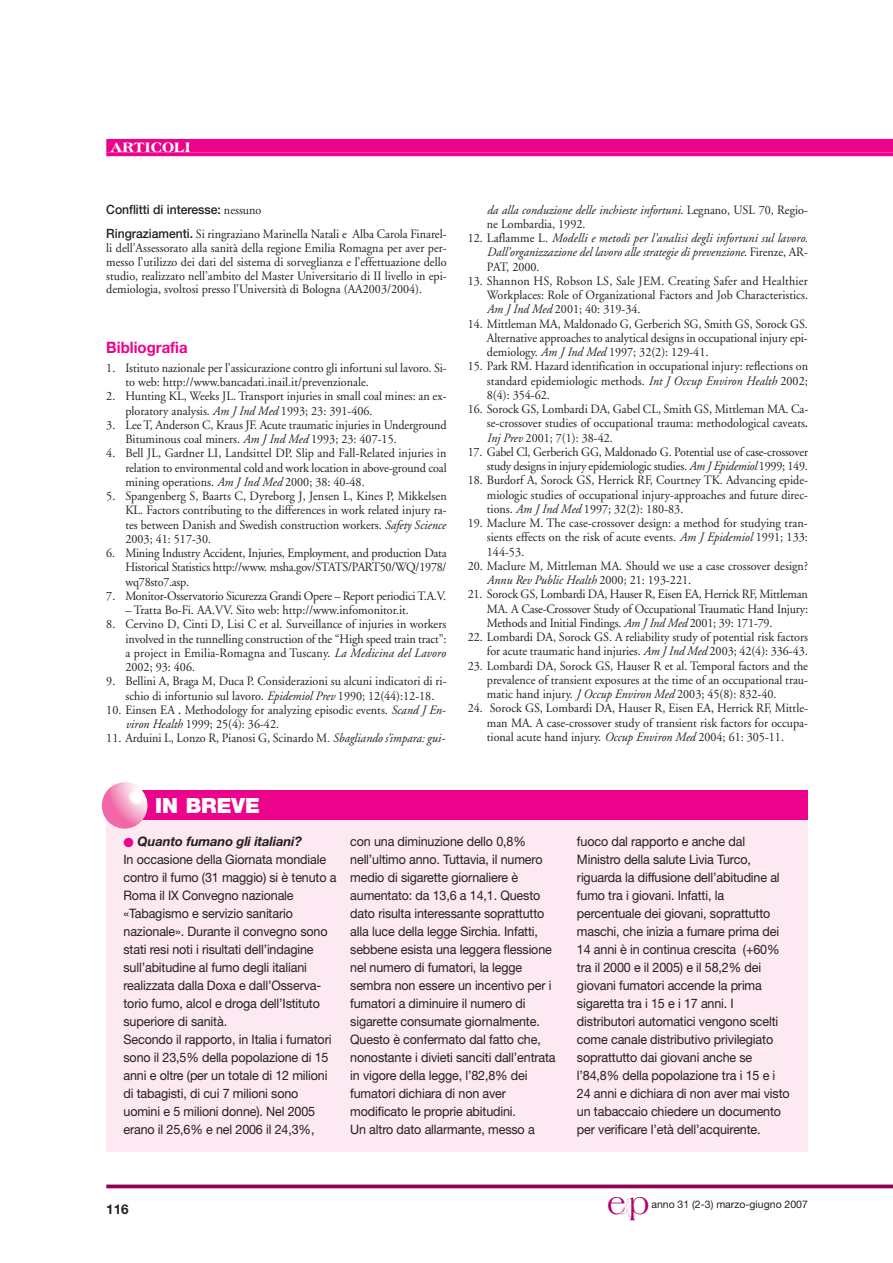
<style>
.page{position:relative;width:893px;height:1263px;background:#fff}
.page>*{position:absolute;margin:0;border:0;box-sizing:border-box;transform-origin:0 0}
.t1{font:31.95px "Americana";color:#b0016a;scale:.93 1}
.t2{font:900 21px "Helvetica Neue";color:#fff}
.t3{font:700 15.75px "Helvetica Neue";color:#ed028c;scale:.95 1}
.t4{font:800 14.7px "Americana";color:#fff}
.t5{font:700 13.5px "Helvetica Neue";color:#231f20}
.t6{font:13.05px/18px "Helvetica Neue";letter-spacing:-.01em;color:#231f20;scale:.96 1}
.t7{font:12.75px/14.2px "Adobe Garamond";color:#231f20;text-align:justify;scale:.95 1}
.t8{font:italic 12.75px/14.2px "Adobe Garamond";color:#231f20;scale:.95 1}
.t9{font:12.75px/14.2px "Adobe Garamond";letter-spacing:-.02em;color:#231f20;text-align:right;scale:.95 1}
.t10{font:500 12.75px "Helvetica Neue";color:#231f20;scale:.95 1}
.t11{font:10.5px "Helvetica Neue";color:#231f20}
.s1{font-family:"Adobe Garamond";font-weight:400}
.s2{font-family:"Helvetica Neue";font-weight:500}
.s3{font-style:italic}
.s4{font-weight:600}
.s5{font-style:normal}
.s6{color:#ed028c}
.s7{font-weight:700;font-style:italic}
.s8{font-family:"Demian LT";font-size:22.5px;color:#dfcad4}
</style>
<div class="page">
<svg style="left:106px;top:1184px;width:787px;height:4px;background:#9d246a"></svg>
<div style="left:106px;top:139px;width:787px;height:13px;background:#ed028c"></div>
<svg style="left:106px;top:152px;width:787px;height:4px;background:#ed1192"></svg>
<div style="left:107px;top:801px;width:701px;height:350px;background:#fce9f1"></div>
<div style="left:116px;top:790px;width:692px;height:30px;background:#ed028c"></div>
<img style="left:102px;top:782px;width:45px;height:47px">
<p class="t4" style="left:111px;top:142px;width:81px">ARTICOLI</p>
<p class="t10" style="left:106px;top:204px;width:165px">Conflitti di interesse: <span class="s1">nessuno</span></p>
<p class="t7" style="left:106px;top:228px;width:360px"><span class="s2">Ringraziamenti.</span> Si ringraziano Marinella Natali e Alba Carola Finarel&shy;li dell’Assessorato alla sanità della regione Emilia Romagna per aver per&shy;messo l’utilizzo dei dati del sistema di sorveglianza e l’effettuazione dello studio, realizzato nell’ambito del Master Universitario di II livello in epi&shy;demiologia, svoltosi presso l’Università di Bologna (AA2003/2004).</p>
<p class="t3" style="left:106px;top:342px;width:87px">Bibliografia</p>
<p class="t7" style="left:125px;top:362px;width:340px;text-indent:-19px">1. Istituto nazionale per l’assicurazione contro gli infortuni sul lavoro. Si&shy;to web: http://www.bancadati.inail.it/prevenzionale.</p>
<p class="t7" style="left:125px;top:390px;width:339px;text-indent:-19px">2. Hunting KL, Weeks JL. Transport injuries in small coal mines: an ex&shy;ploratory analysis. <span class="s3">Am J Ind Med</span> 1993; 23: 391-406.</p>
<p class="t7" style="left:125px;top:419px;width:340px;text-indent:-19px">3. Lee T, Anderson C, Kraus JF. Acute traumatic injuries in Underground<br>Bituminous coal miners. <span class="s3">Am J Ind Med</span> 1993; 23: 407-15.</p>
<p class="t7" style="left:125px;top:447px;width:340px;text-indent:-19px">4. Bell JL, Gardner LI, Landsittel DP. Slip and Fall-Related injuries in relation to environmental cold and work location in above-ground coal mining operations. <span class="s3">Am J Ind Med</span> 2000; 38: 40-48.</p>
<p class="t7" style="left:125px;top:490px;width:340px;text-indent:-19px">5. Spangenberg S, Baarts C, Dyreborg J, Jensen L, Kines P, Mikkelsen KL. Factors contributing to the differences in work related injury ra&shy;tes between Danish and Swedish construction workers. <span class="s3">Safety Science </span>2003; 41: 517-30.</p>
<p class="t7" style="left:125px;top:547px;width:340px;text-indent:-19px">6. Mining Industry Accident, Injuries, Employment, and production Data Historical Statistics http://www. msha.gov/STATS/PART50/WQ/1978/ wq78sto7.asp.</p>
<p class="t9" style="left:106px;top:590px;width:359px">7. Monitor-Osservatorio Sicurezza Grandi Opere – Report periodici T.A.V.</p>
<p class="t7" style="left:125px;top:604px;width:300px">– Tratta Bo-Fi. AA.VV. Sito web: http://www.infomonitor.it.</p>
<p class="t7" style="left:125px;top:618px;width:339px;text-indent:-19px">8. Cervino D, Cinti D, Lisi C et al. Surveillance of injuries in workers involved in the tunnelling construction of the “High speed train tract”: a project in Emilia-Romagna and Tuscany. <span class="s3">La Medicina del Lavoro </span>2002; 93: 406.</p>
<p class="t7" style="left:106px;top:675px;width:360px;text-align:center">9. Bellini A, Braga M, Duca P. Considerazioni su alcuni indicatori di ri&shy;schio di infortunio sul lavoro. <span class="s3">Epidemiol Prev</span> 1990; 12(44):12-18.</p>
<p class="t7" style="left:125px;top:704px;width:339px;text-indent:-19px">10. Einsen EA <span class="s4">.</span> Methodology for analyzing episodic events. <span class="s3">Scand J En&shy;viron Health</span> 1999; 25(4): 36-42.</p>
<p class="t7" style="left:106px;top:732px;width:358px">11. Arduini L, Lonzo R, Pianosi G, Scinardo M<span class="s3">. Sbagliando s’impara: gui-</span></p>
<h2 class="t2" style="left:155px;top:798px;width:106px">IN BREVE</h2>
<p class="t8" style="left:487px;top:204px;width:339px">da alla conduzione delle inchieste infortuni<span class="s5">. Legnano, USL 70, Regio&shy;ne Lombardia, 1992.</span></p>
<p class="t8" style="left:487px;top:232px;width:339px;text-align:justify;text-indent:-19px"><span class="s5">12. Laflamme L.</span> Modelli e metodi per l’analisi degli infortuni sul lavoro.<br>Dall’organizzazione del lavoro alle strategie di prevenzione<span class="s5">. Firenze, AR-PAT, 2000.</span></p>
<p class="t7" style="left:487px;top:275px;width:340px;text-indent:-19px">13. Shannon HS, Robson LS, Sale JEM. Creating Safer and Healthier Workplaces: Role of Organizational Factors and Job Characteristics.<br><span class="s3">Am J Ind Med</span> 2001; 40: 319-34.</p>
<p class="t7" style="left:487px;top:318px;width:339px;text-indent:-19px">14. Mittleman MA, Maldonado G, Gerberich SG, Smith GS, Sorock GS.<br>Alternative approaches to analytical designs in occupational injury epi&shy;demiology. <span class="s3">Am J Ind Med</span> 1997; 32(2): 129-41.</p>
<p class="t7" style="left:487px;top:360px;width:340px;text-indent:-19px">15. Park RM. Hazard identification in occupational injury: reflections on standard epidemiologic methods. <span class="s3">Int J Occup Environ Health</span> 2002; 8(4): 354-62.</p>
<p class="t7" style="left:487px;top:403px;width:340px;text-indent:-19px">16. Sorock GS, Lombardi DA, Gabel CL, Smith GS, Mittleman MA. Ca&shy;se-crossover studies of occupational trauma: methodological caveats<span class="s4">.<br></span><span class="s3">Inj Prev</span> 2001; 7(1): 38-42.</p>
<p class="t9" style="left:468px;top:446px;width:360px">17. Gabel Cl, Gerberich GG, Maldonado G. Potential use of case-crossover study designs in injury epidemiologic studies. <span class="s3">Am J Epidemiol</span> 1999; 149.</p>
<p class="t7" style="left:487px;top:474px;width:340px;text-indent:-19px">18. Burdorf A, Sorock GS, Herrick RF, Courtney TK. Advancing epide&shy;miologic studies of occupational injury-approaches and future direc&shy;tions. <span class="s3">Am J Ind Med</span> 1997; 32(2): 180-83.</p>
<p class="t7" style="left:487px;top:517px;width:339px;text-indent:-19px">19. Maclure M. The case-crossover design: a method for studying tran&shy;sients effects on the risk of acute events. <span class="s3">Am J Epidemiol</span> 1991; 133:<br>144-53.</p>
<p class="t7" style="left:487px;top:560px;width:339px;text-indent:-19px">20. Maclure M, Mittleman MA. Should we use a case crossover design?<br><span class="s3">Annu Rev Public Health</span> 2000; 21: 193-221.</p>
<p class="t7" style="left:487px;top:588px;width:340px;text-indent:-19px">21. Sorock GS, Lombardi DA, Hauser R, Eisen EA, Herrick RF, Mittleman MA. A Case-Crossover Study of Occupational Traumatic Hand Injury:<br>Methods and Initial Findings. <span class="s3">Am J Ind Med</span> 2001; 39: 171-79.</p>
<p class="t7" style="left:468px;top:631px;width:360px;text-align:right">22. Lombardi DA, Sorock GS. A reliability study of potential risk factors for acute traumatic hand injuries. <span class="s3">Am J Ind Med</span> 2003; 42(4): 336-43.</p>
<p class="t7" style="left:487px;top:660px;width:340px;text-indent:-19px">23. Lombardi DA, Sorock GS, Hauser R et al. Temporal factors and the prevalence of transient exposures at the time of an occupational trau&shy;matic hand injury. <span class="s3">J Occup Environ Med</span> 2003; 45(8): 832-40.</p>
<p class="t7" style="left:487px;top:702px;width:340px;text-indent:-19px">24. Sorock GS, Lombardi DA, Hauser R, Eisen EA, Herrick RF, Mittle&shy;man MA. A case-crossover study of transient risk factors for occupa&shy;tional acute hand injury. <span class="s3">Occup Environ Med</span> 2004; 61: 305-11.</p>
<p class="t6" style="left:124px;top:834px;width:223px"><span class="s6">●</span> <span class="s7">Quanto fumano gli italiani?<br></span>In occasione della Giornata mondiale contro il fumo (31 maggio) si è tenuto a Roma il IX Convegno nazionale «Tabagismo e servizio sanitario nazionale». Durante il convegno sono stati resi noti i risultati dell’indagine sull’abitudine al fumo degli italiani realizzata dalla Doxa e dall’Osserva&shy;torio fumo, alcol e droga dell’Istituto superiore di sanità.<br>Secondo il rapporto, in Italia i fumatori sono il 23,5% della popolazione di 15 anni e oltre (per un totale di 12 milioni di tabagisti, di cui 7 milioni sono uomini e 5 milioni donne). Nel 2005 erano il 25,6% e nel 2006 il 24,3%,</p>
<p class="t6" style="left:350px;top:834px;width:215px">con una diminuzione dello 0,8% nell’ultimo anno. Tuttavia, il numero medio di sigarette giornaliere è aumentato: da 13,6 a 14,1. Questo dato risulta interessante soprattutto alla luce della legge Sirchia. Infatti, sebbene esista una leggera flessione nel numero di fumatori, la legge sembra non essere un incentivo per i fumatori a diminuire il numero di sigarette consumate giornalmente.<br>Questo è confermato dal fatto che, nonostante i divieti sanciti dall’entrata in vigore della legge, l’82,8% dei fumatori dichiara di non aver modificato le proprie abitudini.<br>Un altro dato allarmante, messo a</p>
<p class="t6" style="left:577px;top:834px;width:223px">fuoco dal rapporto e anche dal Ministro della salute Livia Turco, riguarda la diffusione dell’abitudine al fumo tra i giovani. Infatti, la percentuale dei giovani, soprattutto maschi, che inizia a fumare prima dei 14 anni è in continua crescita (+60% tra il 2000 e il 2005) e il 58,2% dei giovani fumatori accende la prima sigaretta tra i 15 e i 17 anni. I distributori automatici vengono scelti come canale distributivo privilegiato soprattutto dai giovani anche se l’84,8% della popolazione tra i 15 e i 24 anni e dichiara di non aver mai visto un tabaccaio chiedere un documento per verificare l’età dell’acquirente.</p>
<p class="t5" style="left:106px;top:1204px;width:24px">116</p>
<h1 class="t1" style="left:607px;top:1191px;width:47px">e<span class="s8">&amp;</span>p</h1>
<p class="t11" style="left:651px;top:1200px;width:158px">anno 31 (2-3) marzo-giugno 2007</p>
</div>
